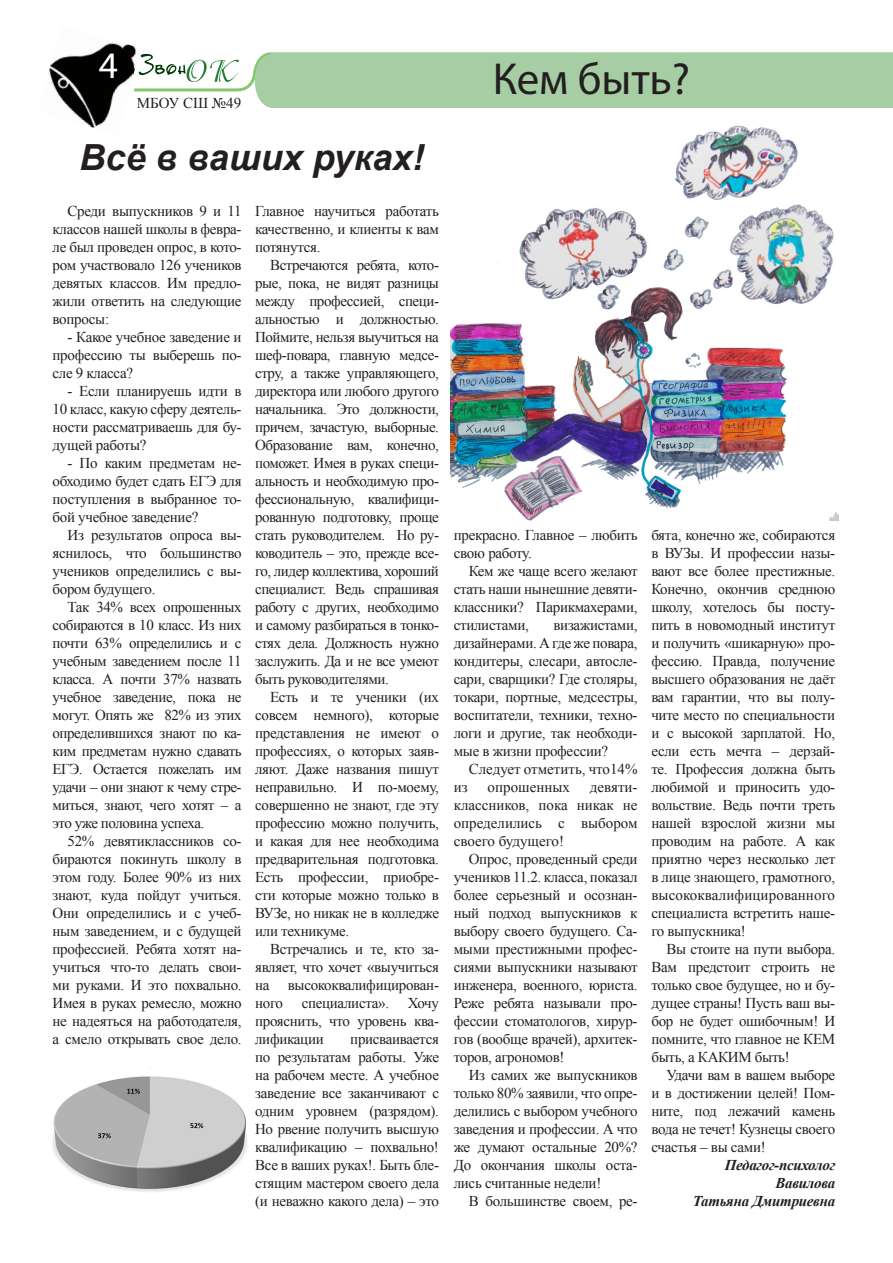
<style>
.page{position:relative;width:893px;height:1263px;background:#fff}
.page>*{position:absolute;margin:0;border:0;box-sizing:border-box;transform-origin:0 0}
.Рубрика{font:45px "Myriad Pro";letter-spacing:-.005em;color:#231f20}
.t1{font:37.5px "Myriad Pro";color:#fff}
.Стиль_абзаца_1{font:italic 700 36px "Arial";color:#231f20}
.текст{font:15px/18px "Times New Roman";letter-spacing:-.02em;color:#231f20;text-align:justify}
.текст-2{font:italic 700 15px "Times New Roman";letter-spacing:-.02em;color:#231f20}
.текст-3{font:15px "Times New Roman";color:#231f20}
</style>
<div class="page">
<svg style="left:141px;top:52px;width:752px;height:41px"></svg>
<img style="left:49px;top:43px;width:92px;height:85px">
<div style="left:255px;top:54px;width:35px;height:54px;background:#a6cda3;border-radius:50%"></div>
<div style="left:272px;top:54px;width:621px;height:54px;background:#a6cda3"></div>
<img style="left:451px;top:125px;width:387px;height:395px">
<img style="left:48px;top:1068px;width:199px;height:124px">
<h2 class="t1" style="left:99px;top:43px;width:21px">4</h2>
<p class="текст" style="left:137px;top:94px;width:106px">МБОУ СШ №49</p>
<p class="Стиль_абзаца_1" style="left:80px;top:134px;width:346px">Всё в ваших руках!</p>
<p class="текст" style="left:53px;top:202px;width:191px;text-indent:15px">Среди выпускников 9 и 11 классов нашей школы в февра&shy;ле был проведен опрос, в кото&shy;ром участвовало 126 учеников девятых классов. Им предло&shy;жили ответить на следующие вопросы:</p>
<p class="текст" style="left:53px;top:328px;width:191px;text-indent:15px">- Какое учебное заведение и профессию ты выберешь по&shy;сле 9 класса?</p>
<p class="текст" style="left:53px;top:382px;width:191px;text-indent:15px">- Если планируешь идти в 10 класс, какую сферу деятель&shy;ности рассматриваешь для бу&shy;дущей работы?</p>
<p class="текст" style="left:53px;top:454px;width:191px;text-indent:15px">- По каким предметам не&shy;обходимо будет сдать ЕГЭ для поступления в выбранное то&shy;бой учебное заведение?</p>
<p class="текст" style="left:53px;top:526px;width:191px;text-indent:15px">Из результатов опроса вы&shy;яснилось, что большинство учеников определились с вы&shy;бором будущего.</p>
<p class="текст" style="left:53px;top:598px;width:191px;text-indent:15px">Так 34% всех опрошенных собираются в 10 класс. Из них почти 63% определились и с учебным заведением после 11 класса. А почти 37% назвать учебное заведение, пока не могут. Опять же 82% из этих определившихся знают по ка&shy;ким предметам нужно сдавать ЕГЭ. Остается пожелать им удачи – они знают к чему стре&shy;миться, знают, чего хотят – а это уже половина успеха.</p>
<p class="текст" style="left:53px;top:832px;width:191px;text-indent:15px">52% девятиклассников со&shy;бираются покинуть школу в этом году. Более 90% из них знают, куда пойдут учиться.<br>Они определились и с учеб&shy;ным заведением, и с будущей профессией. Ребята хотят на&shy;учиться что-то делать свои&shy;ми руками. И это похвально.<br>Имея в руках ремесло, можно не надеяться на работодателя, а смело открывать свое дело.</p>
<p class="текст" style="left:255px;top:202px;width:185px">Главное научиться работать качественно, и клиенты к вам потянутся.</p>
<p class="текст" style="left:255px;top:256px;width:185px;text-indent:15px">Встречаются ребята, кото&shy;рые, пока, не видят разницы между профессией, специ&shy;альностью и должностью.<br>Поймите, нельзя выучиться на шеф-повара, главную медсе&shy;стру, а также управляющего, директора или любого другого начальника. Это должности, причем, зачастую, выборные.<br>Образование вам, конечно, поможет. Имея в руках специ&shy;альность и необходимую про&shy;фессиональную, квалифици&shy;рованную подготовку, проще стать руководителем. Но ру&shy;ководитель – это, прежде все&shy;го, лидер коллектива, хороший специалист. Ведь спрашивая работу с других, необходимо и самому разбираться в тонко&shy;стях дела. Должность нужно заслужить. Да и не все умеют быть руководителями.</p>
<p class="текст" style="left:255px;top:688px;width:185px;text-indent:15px">Есть и те ученики (их совсем немного), которые представления не имеют о профессиях, о которых заяв&shy;ляют. Даже названия пишут неправильно. И по-моему, совершенно не знают, где эту профессию можно получить, и какая для нее необходима предварительная подготовка.<br>Есть профессии, приобре&shy;сти которые можно только в ВУЗе, но никак не в колледже или техникуме.</p>
<p class="текст" style="left:255px;top:940px;width:185px;text-indent:15px">Встречались и те, кто за&shy;являет, что хочет «выучиться на высококвалифицирован&shy;ного специалиста». Хочу прояснить, что уровень ква&shy;лификации</p>
<p class="текст" style="left:255px;top:1030px;width:185px;text-indent:95px">присваивается по результатам работы. Уже на рабочем месте. А учебное заведение все заканчивают с одним уровнем (разрядом).<br>Но рвение получить высшую квалификацию – похвально!<br>Все в ваших руках!. Быть бле&shy;стящим мастером своего дела (и неважно какого дела) – это</p>
<p class="Рубрика" style="left:493px;top:51px;width:199px">Кем быть?</p>
<p class="текст" style="left:454px;top:526px;width:185px">прекрасно. Главное – любить свою работу.</p>
<p class="текст" style="left:454px;top:562px;width:185px;text-indent:15px">Кем же чаще всего желают стать наши нынешние девяти&shy;классники? Парикмахерами, стилистами,</p>
<p class="текст" style="left:454px;top:616px;width:185px;text-indent:100px">визажистами, дизайнерами. А где же повара, кондитеры, слесари, автосле&shy;сари, сварщики? Где столяры, токари, портные, медсестры, воспитатели, техники, техно&shy;логи и другие, так необходи&shy;мые в жизни профессии?</p>
<p class="текст-3" style="left:469px;top:758px;width:170px">Следует отметить, что14%</p>
<p class="текст" style="left:454px;top:778px;width:15px">из</p>
<p class="текст-3" style="left:488px;top:776px;width:84px">опрошенных</p>
<p class="текст" style="left:454px;top:778px;width:185px;text-indent:136px">девяти&shy;классников, пока никак не определились с выбором своего будущего!</p>
<p class="текст" style="left:454px;top:850px;width:185px;text-indent:15px">Опрос, проведенный среди учеников 11.2. класса, показал более серьезный и осознан&shy;ный подход выпускников к выбору своего будущего. Са&shy;мыми престижными профес&shy;сиями выпускники называют инженера, военного, юриста.<br>Реже ребята называли про&shy;фессии стоматологов, хирур&shy;гов (вообще врачей), архитек&shy;торов, агрономов!</p>
<p class="текст" style="left:454px;top:1066px;width:185px;text-indent:15px">Из самих же выпускников только 80% заявили, что опре&shy;делились с выбором учебного заведения и профессии. А что же думают остальные 20%?<br>До окончания школы оста&shy;лись считанные недели!</p>
<p class="текст" style="left:469px;top:1192px;width:170px">В большинстве своем, ре-</p>
<p class="текст" style="left:651px;top:526px;width:185px">бята, конечно же, собираются в ВУЗы. И профессии назы&shy;вают все более престижные.<br>Конечно, окончив среднюю школу, хотелось бы посту&shy;пить в новомодный институт и получить «шикарную» про&shy;фессию. Правда, получение высшего образования не даёт вам гарантии, что вы полу&shy;чите место по специальности и с высокой зарплатой. Но, если есть мечта – дерзай&shy;те. Профессия должна быть любимой и приносить удо&shy;вольствие. Ведь почти треть нашей взрослой жизни мы проводим на работе. А как приятно через несколько лет в лице знающего, грамотного, высококвалифицированного специалиста встретить наше&shy;го выпускника!</p>
<p class="текст" style="left:651px;top:940px;width:185px;text-indent:15px">Вы стоите на пути выбора.<br>Вам предстоит строить не только свое будущее, но и бу&shy;дущее страны! Пусть ваш вы&shy;бор не будет ошибочным! И помните, что главное не КЕМ быть, а КАКИМ быть!</p>
<p class="текст" style="left:651px;top:1066px;width:185px;text-indent:15px">Удачи вам в вашем выборе и в достижении целей! Пом&shy;ните, под лежачий камень вода не течет! Кузнецы своего счастья – вы сами!</p>
<p class="текст-2" style="left:725px;top:1155px;width:112px">Педагог-психолог</p>
<p class="текст-2" style="left:775px;top:1173px;width:61px">Вавилова</p>
<p class="текст-2" style="left:693px;top:1191px;width:144px">Татьяна Дмитриевна</p>
</div>
